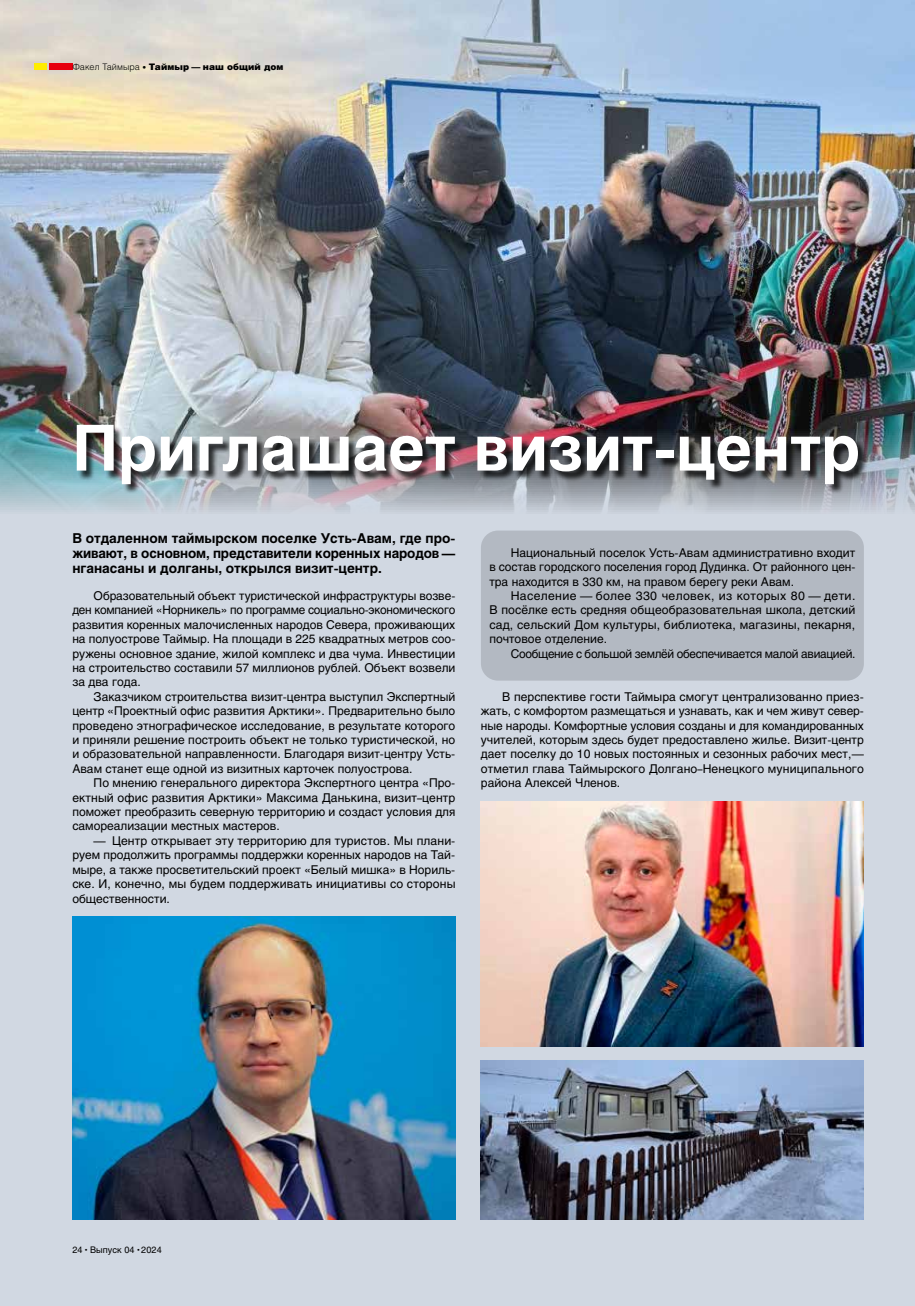
<style>
.page{position:relative;width:915px;height:1306px;background:#fff}
.page>*{position:absolute;margin:0;border:0;box-sizing:border-box;transform-origin:0 0}
.t1{font:700 63px "Helios C";color:#fff}
.t2{font:700 13.5px/15px "Helios C";color:#000;text-align:justify}
.t3{font:12px/14.4px "Helios C";color:#000;text-align:justify}
.t4{font:12px "Helios C";letter-spacing:-.025em;color:#000}
.t5{font:9px "Helios Black C";letter-spacing:.01em;color:#000}
.t6{font:9px "Helios C";letter-spacing:.01em;color:#000}
.s1{font-family:"Helios Light C"}
.s2{font-family:"Helios Light C";font-size:7.5px}
.s3{font-size:6px}
</style>
<div class="page">
<div style="left:0;top:0;width:914px;height:1305px;background:#d1d8e2"></div>
<img style="left:0;top:0;width:914px;height:512px">
<div style="left:78px;top:426px;width:790px;height:68px;background:#000;opacity:.75"></div>
<div style="left:480px;top:530px;width:383px;height:150px;background:#b3b9c2;border-radius:17px"></div>
<div style="left:49px;top:64px;width:23px;height:6px;background:#e7000e"></div>
<div style="left:34px;top:64px;width:13px;height:6px;background:#ffed00"></div>
<img style="left:72px;top:916px;width:383px;height:303px">
<img style="left:480px;top:801px;width:383px;height:245px">
<img style="left:480px;top:1060px;width:383px;height:159px">
<p class="t5" style="left:72px;top:61px;width:212px"><span class="s1">Факел Таймыра</span> <span class="s2">•</span> Таймыр — наш общий дом</p>
<h1 class="t1" style="left:72px;top:411px;width:789px">Приглашает визит-центр</h1>
<p class="t2" style="left:72px;top:530px;width:384px">В отдаленном таймырском поселке Усть-Авам, где про&shy;живают, в основном, представители коренных народов — нганасаны и долганы, открылся визит-центр.</p>
<p class="t3" style="left:72px;top:588px;width:384px;text-indent:21px">Образовательный объект туристической инфраструктуры возве&shy;ден компанией «Норникель» по программе социально-экономического развития коренных малочисленных народов Севера, проживающих на полуострове Таймыр. На площади в 225 квадратных метров соо&shy;ружены основное здание, жилой комплекс и два чума. Инвестиции на строительство составили 57 миллионов рублей. Объект возвели за два года.</p>
<p class="t3" style="left:72px;top:689px;width:384px;text-indent:21px">Заказчиком строительства визит-центра выступил Экспертный центр «Проектный офис развития Арктики». Предварительно было проведено этнографическое исследование, в результате которого и приняли решение построить объект не только туристической, но и образовательной направленности. Благодаря визит-центру Усть-Авам станет еще одной из визитных карточек полуострова.</p>
<p class="t3" style="left:72px;top:775px;width:384px;text-indent:21px">По мнению генерального директора Экспертного центра «Про&shy;ектный офис развития Арктики» Максима Данькина, визит–центр поможет преобразить северную территорию и создаст условия для самореализации местных мастеров.</p>
<p class="t3" style="left:72px;top:833px;width:384px;text-indent:21px">— Центр открывает эту территорию для туристов. Мы плани&shy;руем продолжить программы поддержки коренных народов на Тай&shy;мыре, а также просветительский проект «Белый мишка» в Нориль&shy;ске. И, конечно, мы будем поддерживать инициативы со стороны общественности.</p>
<p class="t3" style="left:489px;top:545px;width:367px;text-indent:21px">Национальный поселок Усть-Авам административно входит в состав городского поселения город Дудинка. От районного цен&shy;тра находится в 330 км, на правом берегу реки Авам.</p>
<p class="t3" style="left:489px;top:588px;width:367px;text-indent:21px">Население — более 330 человек, из которых 80 — дети.<br>В посёлке есть средняя общеобразовательная школа, детский сад, сельский Дом культуры, библиотека, магазины, пекарня, почтовое отделение.</p>
<p class="t4" style="left:510px;top:646px;width:346px">Сообщение с большой землёй обеспечивается малой авиацией.</p>
<p class="t3" style="left:480px;top:689px;width:384px;text-indent:21px">В перспективе гости Таймыра смогут централизованно приез&shy;жать, с комфортом размещаться и узнавать, как и чем живут север&shy;ные народы. Комфортные условия созданы и для командированных учителей, которым здесь будет предоставлено жилье. Визит-центр дает поселку до 10 новых постоянных и сезонных рабочих мест,— отметил глава Таймырского Долгано–Ненецкого муниципального района Алексей Членов.</p>
<p class="t6" style="left:72px;top:1244px;width:91px">24 <span class="s3">•</span> Выпуск 04 <span class="s3">•</span> 2024</p>
</div>
